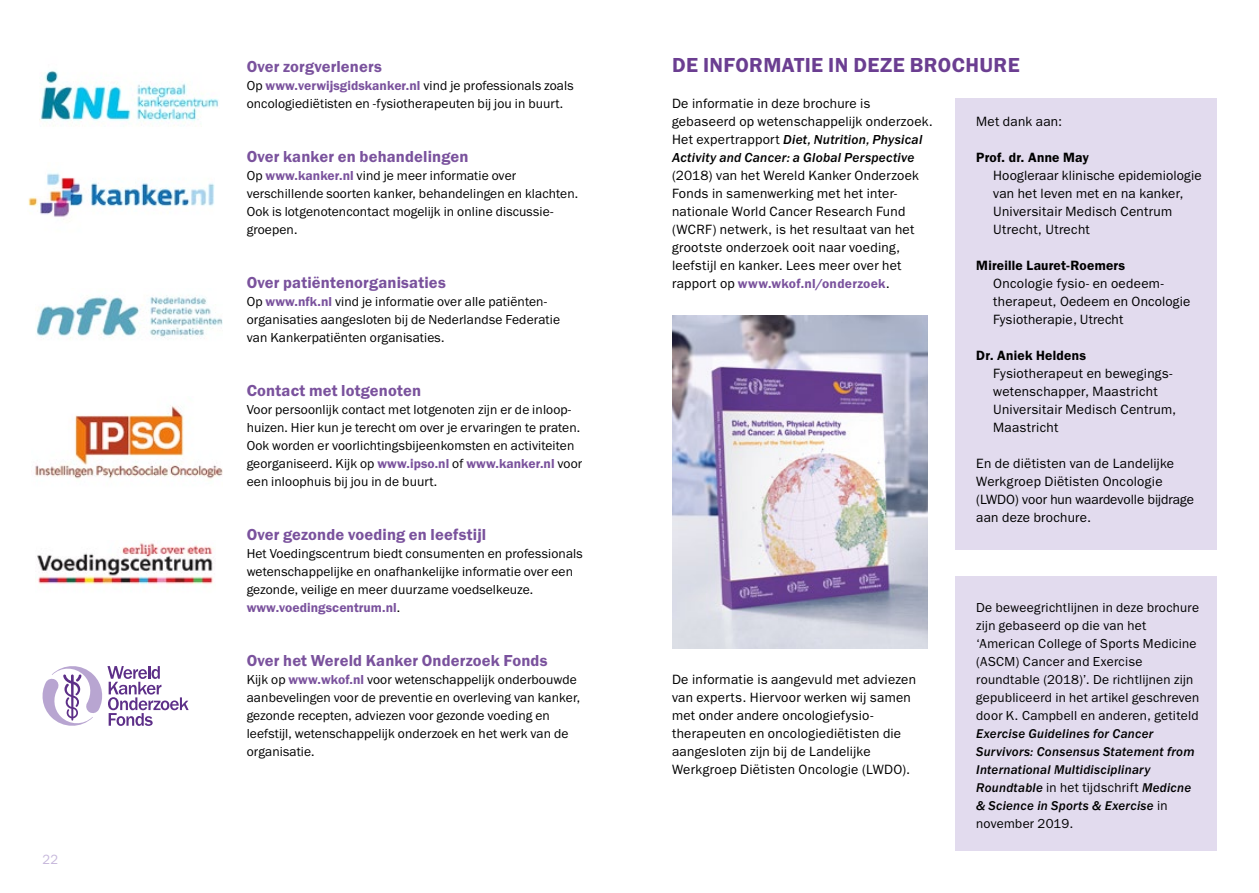
<style>
.page{position:relative;width:1259px;height:893px;background:#fff}
.page>*{position:absolute;margin:0;border:0;box-sizing:border-box;transform-origin:0 0}
.t1{font:21px "Franklin Gothic URW Dem";letter-spacing:.02em;color:#6b3e91}
.Broodtekst{font:16.5px "Franklin Gothic URW Dem";letter-spacing:.01em;color:#7a529d}
.Broodtekst-2{font:13.5px/18px "ITC Franklin Gothic Std";letter-spacing:.015em;color:#000}
.Broodtekst-3{font:13.5px/18px "Franklin Gothic URW Boo";letter-spacing:.01em;color:#000}
.t2{font:13.5px "ITC Franklin Gothic Std";color:#c6b7db;scale:.95 1}
.Broodtekst-4{font:13.2px/18px "ITC Franklin Gothic Std";letter-spacing:.02em;color:#000}
.s1{font-family:"Franklin Gothic URW Dem";color:#7a529d}
.s2{font-family:"Franklin Gothic URW Med Ita"}
.s3{font-weight:600}
.s4{font-family:"ITC Franklin Gothic Std Med It"}
</style>
<div class="page">
<img style="left:672px;top:315px;width:255px;height:333px">
<img style="left:37px;top:542px;width:176px;height:43px">
<img style="left:39px;top:71px;width:180px;height:55px">
<img style="left:28px;top:173px;width:187px;height:44px">
<img style="left:36px;top:295px;width:186px;height:44px">
<img style="left:35px;top:405px;width:187px;height:74px">
<div style="left:954px;top:98px;width:262px;height:451px;background:#e2dbee"></div>
<div style="left:954px;top:576px;width:262px;height:274px;background:#e2dbee"></div>
<svg style="left:43px;top:666px;width:146px;height:60px"></svg>
<p class="t2" style="left:43px;top:852px;width:18px">22</p>
<p class="Broodtekst" style="left:247px;top:56px;width:137px">Over zorgverleners</p>
<p class="Broodtekst-3" style="left:247px;top:76px;width:328px">Op <span class="s1">www.verwijsgidskanker.nl</span> vind je professionals zoals oncologiediëtisten en -fysiotherapeuten bij jou in buurt.</p>
<p class="Broodtekst" style="left:247px;top:146px;width:223px">Over kanker en behandelingen</p>
<p class="Broodtekst-3" style="left:247px;top:166px;width:333px">Op <span class="s1">www.kanker.nl</span> vind je meer informatie over verschillende soorten kanker, behandelingen en klachten.<br>Ook is lotgenotencontact mogelijk in online discussie&shy;groepen.</p>
<p class="Broodtekst" style="left:247px;top:272px;width:201px">Over patiëntenorganisaties</p>
<p class="Broodtekst-3" style="left:247px;top:292px;width:315px">Op <span class="s1">www.nfk.nl</span> vind je informatie over alle patiënten&shy;organisaties aangesloten bij de Nederlandse Federatie van Kankerpatiënten organisaties.</p>
<p class="Broodtekst" style="left:247px;top:380px;width:176px">Contact met lotgenoten</p>
<p class="Broodtekst-3" style="left:247px;top:400px;width:337px">Voor persoonlijk contact met lotgenoten zijn er de inloop&shy;huizen. Hier kun je terecht om over je ervaringen te praten.<br>Ook worden er voorlichtingsbijeenkomsten en activiteiten georganiseerd. Kijk op <span class="s1">www.ipso.nl</span> of <span class="s1">www.kanker.nl</span> voor een inloophuis bij jou in de buurt.</p>
<p class="Broodtekst" style="left:247px;top:524px;width:241px">Over gezonde voeding en leefstijl</p>
<p class="Broodtekst-3" style="left:247px;top:544px;width:338px">Het Voedingscentrum biedt consumenten en professionals wetenschappelijke en onafhankelijke informatie over een gezonde, veilige en meer duurzame voedselkeuze. <span class="s1">www.voedingscentrum.nl</span>.</p>
<p class="Broodtekst" style="left:247px;top:650px;width:302px">Over het Wereld Kanker Onderzoek Fonds</p>
<p class="Broodtekst-3" style="left:247px;top:670px;width:335px">Kijk op <span class="s1">www.wkof.nl</span> voor wetenschappelijk onderbouwde aanbevelingen voor de preventie en overleving van kanker, gezonde recepten, adviezen voor gezonde voeding en leefstijl, wetenschappelijk onderzoek en het werk van de organisatie.</p>
<p class="t1" style="left:672px;top:52px;width:349px">DE INFORMATIE IN DEZE BROCHURE</p>
<p class="Broodtekst-2" style="left:672px;top:95px;width:262px">De informatie in deze brochure is gebaseerd op wetenschappelijk onderzoek.<br>Het expertrapport <span class="s2">Diet, Nutrition, Physical Activity and Cancer: a Global Perspective </span>(2018) van het Wereld Kanker Onderzoek Fonds in samenwerking met het inter&shy;nationale World Cancer Research Fund (WCRF) netwerk, is het resultaat van het grootste onderzoek ooit naar voeding, leefstijl en kanker. Lees meer over het rapport op <span class="s1">www.wkof.nl/onderzoek</span>.</p>
<p class="Broodtekst-2" style="left:672px;top:671px;width:245px">De informatie is aangevuld met adviezen van experts. Hiervoor werken wij samen met onder andere oncologiefysio&shy;therapeuten en oncologiediëtisten die aangesloten zijn bij de Landelijke Werkgroep Diëtisten Oncologie (LWDO).</p>
<p class="Broodtekst-2" style="left:976px;top:113px;width:87px">Met dank aan:</p>
<p class="Broodtekst-2" style="left:993px;top:149px;width:210px;text-indent:-17px"><span class="s3">Prof. dr. Anne May<br></span>Hoogleraar klinische epidemiologie van het leven met en na kanker,<br>Universitair Medisch Centrum<br>Utrecht, Utrecht</p>
<p class="Broodtekst-2" style="left:993px;top:257px;width:199px;text-indent:-17px"><span class="s3">Mireille Lauret-Roemers<br></span>Oncologie fysio- en oedeem&shy;therapeut, Oedeem en Oncologie<br>Fysiotherapie, Utrecht</p>
<p class="Broodtekst-2" style="left:993px;top:347px;width:185px;text-indent:-17px"><span class="s3">Dr. Aniek Heldens<br></span>Fysiotherapeut en bewegings&shy;wetenschapper, Maastricht<br>Universitair Medisch Centrum,<br>Maastricht</p>
<p class="Broodtekst-2" style="left:976px;top:455px;width:219px">En de diëtisten van de Landelijke<br>Werkgroep Diëtisten Oncologie (LWDO) voor hun waardevolle bijdrage aan deze brochure.</p>
<p class="Broodtekst-4" style="left:976px;top:599px;width:225px">De beweegrichtlijnen in deze brochure zijn gebaseerd op die van het ‘American College of Sports Medicine (ASCM) Cancer and Exercise roundtable (2018)’. De richtlijnen zijn gepubliceerd in het artikel geschreven door K. Campbell en anderen, getiteld <span class="s4">Exercise Guidelines for Cancer Survivors: Consensus Statement from International Multidisciplinary Roundtable</span> in het tijdschrift <span class="s4">Medicne &amp; Science in Sports &amp; Exercise</span> in november 2019.</p>
</div>
